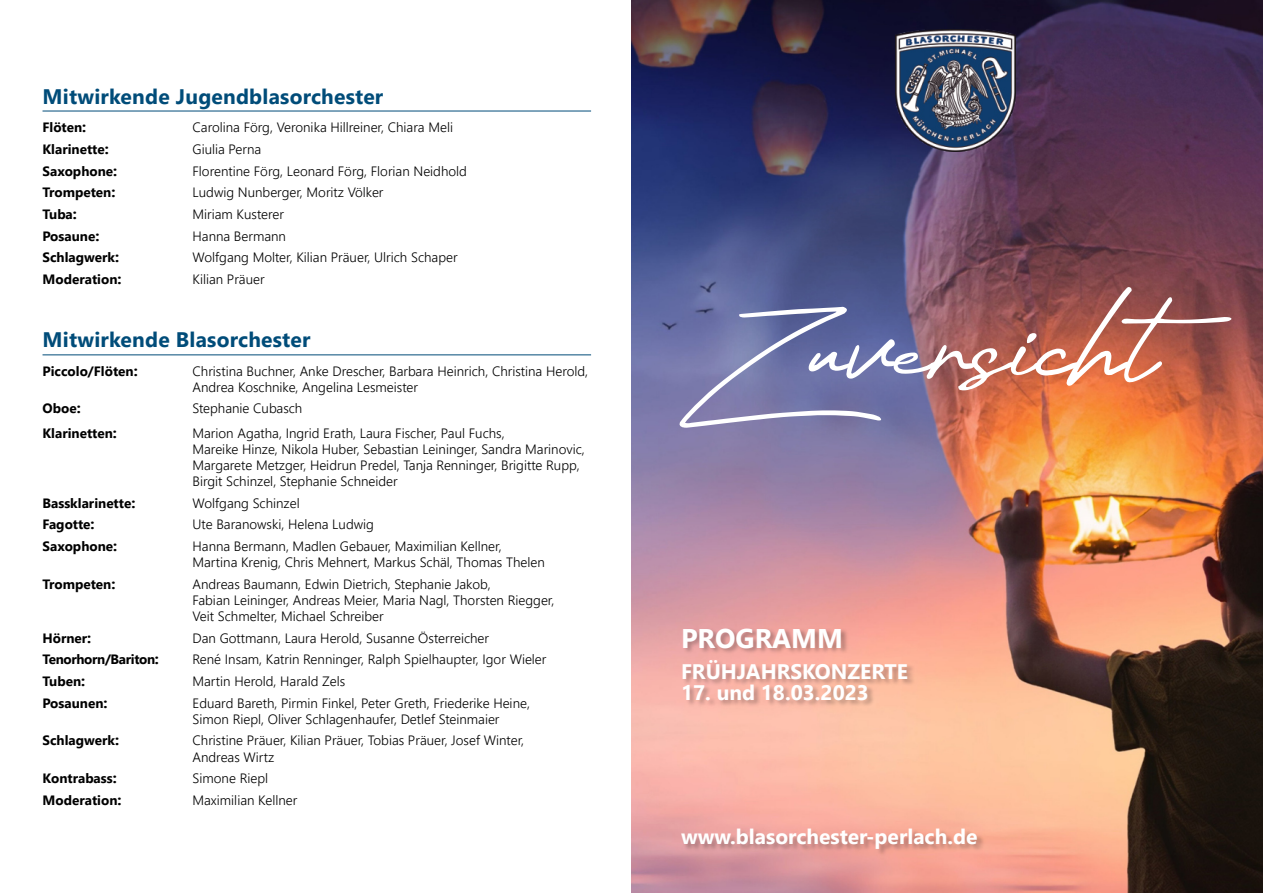
<style>
.page{position:relative;width:1263px;height:893px;background:#fff}
.page>*{position:absolute;margin:0;border:0;box-sizing:border-box;transform-origin:0 0}
.t1{font:181.65px "Thesignature";color:#fff}
.t2{font:700 27px "Nirmala UI";color:#fff}
.t3{font:700 21px "Nirmala UI";color:#fff}
.t4{font:700 21px "Nirmala UI";letter-spacing:.01em;color:#004c79}
.t5{font:300 13.5px/16.2px "Nirmala UI";color:#000}
.t6{font:700 13.5px "Nirmala UI";color:#000}
.t7{font:700 13.5px "Nirmala UI";letter-spacing:-.025em;color:#000}
.s1{font-size:15px}
</style>
<div class="page">
<hr style="left:43px;top:111px;width:548px;height:1px;background:#004c79">
<hr style="left:43px;top:354px;width:548px;height:1px;background:#004c79">
<img style="left:631px;top:0;width:632px;height:893px">
<img style="left:682px;top:627px;width:303px;height:229px">
<img style="left:896px;top:30px;width:119px;height:121px">
<h3 class="t4" style="left:43px;top:88px;width:342px">Mitwirkende Jugendblasorchester</h3>
<p class="t6" style="left:43px;top:123px;width:45px">Flöten<span class="s1">:</span></p>
<p class="t5" style="left:193px;top:121px;width:262px">Carolina Förg, Veronika Hillreiner, Chiara Meli</p>
<p class="t6" style="left:43px;top:144px;width:68px">Klarinette<span class="s1">:</span></p>
<p class="t5" style="left:193px;top:142px;width:70px">Giulia Perna</p>
<p class="t6" style="left:43px;top:166px;width:76px">Saxophone<span class="s1">:</span></p>
<p class="t5" style="left:193px;top:164px;width:276px">Florentine Förg, Leonard Förg, Florian Neidhold</p>
<p class="t6" style="left:43px;top:187px;width:74px">Trompeten<span class="s1">:</span></p>
<p class="t5" style="left:193px;top:186px;width:192px">Ludwig Nunberger, Moritz Völker</p>
<p class="t6" style="left:43px;top:209px;width:36px">Tuba<span class="s1">:</span></p>
<p class="t5" style="left:193px;top:207px;width:93px">Miriam Kusterer</p>
<p class="t6" style="left:43px;top:231px;width:58px">Posaune<span class="s1">:</span></p>
<p class="t5" style="left:193px;top:229px;width:95px">Hanna Bermann</p>
<p class="t6" style="left:43px;top:252px;width:78px">Schlagwerk<span class="s1">:</span></p>
<p class="t5" style="left:193px;top:250px;width:267px">Wolfgang Molter, Kilian Präuer, Ulrich Schaper</p>
<p class="t6" style="left:43px;top:274px;width:81px">Moderation<span class="s1">:</span></p>
<p class="t5" style="left:193px;top:272px;width:74px">Kilian Präuer</p>
<h3 class="t4" style="left:43px;top:331px;width:269px">Mitwirkende Blasorchester</h3>
<p class="t6" style="left:43px;top:366px;width:97px">Piccolo/Flöten<span class="s1">:</span></p>
<p class="t5" style="left:193px;top:364px;width:397px">Christina Buchner, Anke Drescher, Barbara Heinrich, Christina Herold,<br>Andrea Koschnike, Angelina Lesmeister</p>
<p class="t6" style="left:43px;top:403px;width:40px">Oboe<span class="s1">:</span></p>
<p class="t5" style="left:193px;top:402px;width:111px">Stephanie Cubasch</p>
<p class="t6" style="left:43px;top:428px;width:76px">Klarinetten<span class="s1">:</span></p>
<p class="t5" style="left:193px;top:426px;width:394px">Marion Agatha, Ingrid Erath, Laura Fischer, Paul Fuchs,<br>Mareike Hinze, Nikola Huber, Sebastian Leininger, Sandra Marinovic, Margarete Metzger, Heidrun Predel, Tanja Renninger, Brigitte Rupp, Birgit Schinzel, Stephanie Schneider</p>
<p class="t6" style="left:43px;top:498px;width:94px">Bassklarinette<span class="s1">:</span></p>
<p class="t5" style="left:193px;top:496px;width:109px">Wolfgang Schinzel</p>
<p class="t6" style="left:43px;top:520px;width:54px">Fagotte<span class="s1">:</span></p>
<p class="t5" style="left:193px;top:518px;width:183px">Ute Baranowski, Helena Ludwig</p>
<p class="t6" style="left:43px;top:541px;width:76px">Saxophone<span class="s1">:</span></p>
<p class="t5" style="left:193px;top:539px;width:354px">Hanna Bermann, Madlen Gebauer, Maximilian Kellner,<br>Martina Krenig, Chris Mehnert, Markus Schäl, Thomas Thelen</p>
<p class="t6" style="left:43px;top:579px;width:74px">Trompeten<span class="s1">:</span></p>
<p class="t5" style="left:193px;top:577px;width:363px">Andreas Baumann, Edwin Dietrich, Stephanie Jakob,<br>Fabian Leininger, Andreas Meier, Maria Nagl, Thorsten Riegger,<br>Veit Schmelter, Michael Schreiber</p>
<p class="t6" style="left:43px;top:633px;width:50px">Hörner<span class="s1">:</span></p>
<p class="t5" style="left:193px;top:631px;width:298px">Dan Gottmann, Laura Herold, Susanne Österreicher</p>
<p class="t7" style="left:43px;top:655px;width:118px">Tenorhorn/Bariton<span class="s1">:</span></p>
<p class="t5" style="left:193px;top:653px;width:355px">René Insam, Katrin Renninger, Ralph Spielhaupter, Igor Wieler</p>
<p class="t6" style="left:43px;top:676px;width:44px">Tuben<span class="s1">:</span></p>
<p class="t5" style="left:193px;top:674px;width:154px">Martin Herold, Harald Zels</p>
<p class="t6" style="left:43px;top:698px;width:67px">Posaunen<span class="s1">:</span></p>
<p class="t5" style="left:193px;top:696px;width:339px">Eduard Bareth, Pirmin Finkel, Peter Greth, Friederike Heine,<br>Simon Riepl, Oliver Schlagenhaufer, Detlef Steinmaier</p>
<p class="t6" style="left:43px;top:736px;width:78px">Schlagwerk<span class="s1">:</span></p>
<p class="t5" style="left:193px;top:734px;width:333px">Christine Präuer, Kilian Präuer, Tobias Präuer, Josef Winter,<br>Andreas Wirtz</p>
<p class="t6" style="left:43px;top:773px;width:76px">Kontrabass<span class="s1">:</span></p>
<p class="t5" style="left:193px;top:772px;width:77px">Simone Riepl</p>
<p class="t6" style="left:43px;top:795px;width:81px">Moderation<span class="s1">:</span></p>
<p class="t5" style="left:193px;top:793px;width:106px">Maximilian Kellner</p>
<h1 class="t1" style="left:679px;top:261px;width:482px">Zuversicht</h1>
<h2 class="t2" style="left:681px;top:628px;width:163px">PROGRAMM</h2>
<h3 class="t3" style="left:681px;top:664px;width:228px">FRÜHJAHRSKONZERTE</h3>
<h3 class="t3" style="left:681px;top:685px;width:189px">17. und 18.03.2023</h3>
<h3 class="t3" style="left:681px;top:829px;width:298px">www.blasorchester-perlach.de</h3>
</div>
